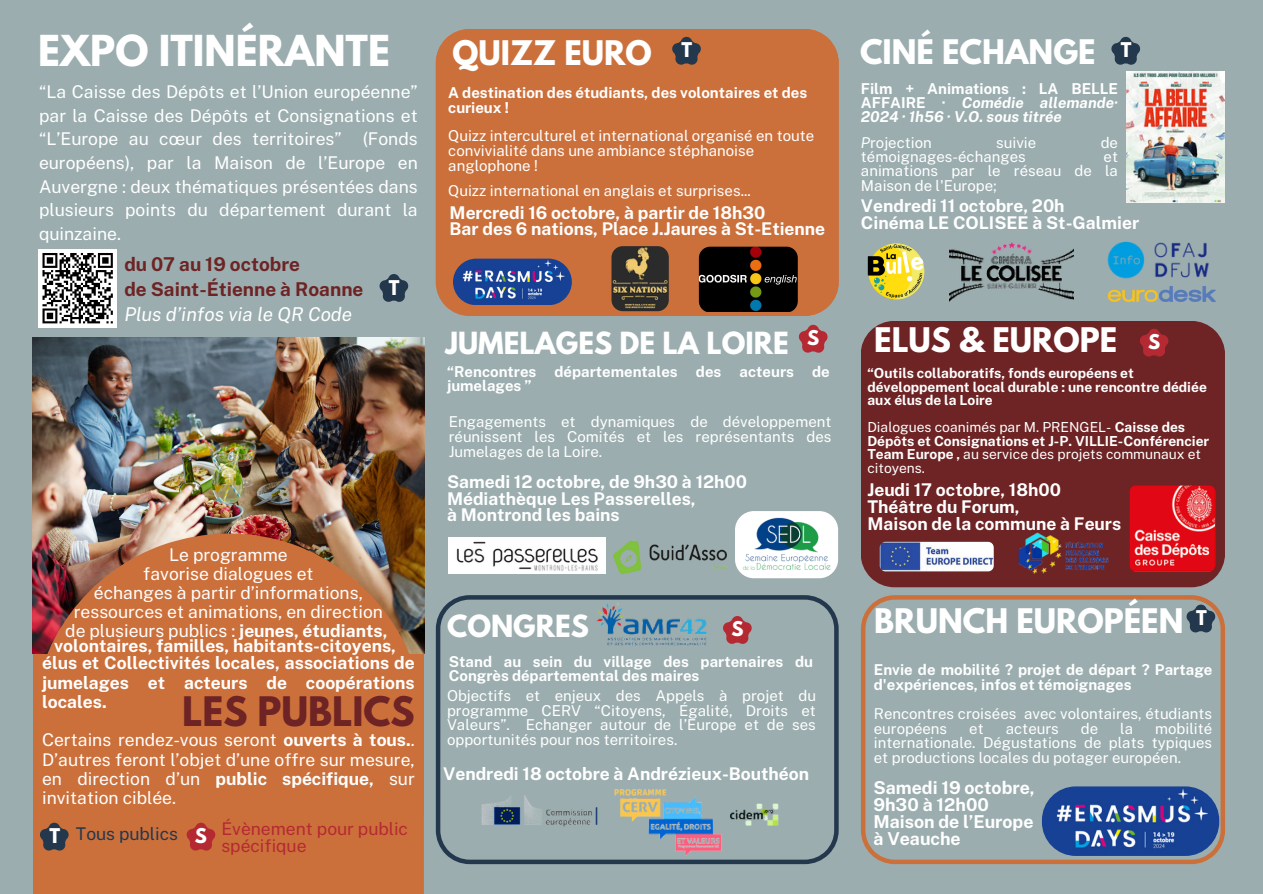
<style>
.page{position:relative;width:1263px;height:894px;background:#fff}
.page>*{position:absolute;margin:0;border:0;box-sizing:border-box;transform-origin:0 0}
.t1{font:700 37.8px "League Spartan";color:#fff}
.t2{font:700 36px "League Spartan";color:#6e2324}
.t3{font:700 30px "League Spartan";color:#fff}
.t4{font:700 27px "League Spartan";color:#fff}
.t5{font:700 19.05px/24.8px "Public Sans";color:#6e2324}
.t6{font:700 18px "League Spartan";color:#fff}
.t7{font:700 17.7px/17.1px "Public Sans";color:#fff}
.t8{font:17.55px/19.2px "Public Sans";color:#fff;text-align:justify}
.t9{font:700 17.55px/16.8px "Public Sans";color:#fff}
.t10{font:17.55px/16.8px "Public Sans";color:#b52932}
.t11{font:17.55px "Public Sans";color:#23374d}
.t12{font:15px/14.7px "Public Sans";color:#fff;text-align:justify}
.t13{font:700 15px/14.7px "Public Sans";color:#fff}
.t14{font:italic 700 15px/14px "Public Sans";color:#fff;text-align:justify}
.t15{font:13.8px/13.5px "Public Sans";color:#fff}
.t16{font:700 13.8px/13.5px "Public Sans";color:#fff}
.s1{font-weight:400;font-style:italic;color:#fff}
.s2{font-weight:700}
.s3{font-style:normal}
.s4{font-style:italic}
</style>
<div class="page">
<div style="left:0;top:0;width:1263px;height:893px;background:#9badaf"></div>
<img style="left:33px;top:337px;width:391px;height:316px">
<div style="left:436px;top:29px;width:403px;height:287px;background:#cc703b"></div>
<svg style="left:861px;top:595px;width:364px;height:268px"></svg>
<div style="left:861px;top:321px;width:363px;height:266px;background:#6e2324"></div>
<svg style="left:33px;top:533px;width:390px;height:360px;background:#c46e3d"></svg>
<img style="left:613px;top:540px;width:114px;height:35px">
<img style="left:1042px;top:786px;width:177px;height:69px;border-radius:34px">
<img style="left:1108px;top:241px;width:100px;height:22px">
<img style="left:867px;top:243px;width:58px;height:57px">
<img style="left:950px;top:242px;width:123px;height:92px">
<svg style="left:436px;top:595px;width:403px;height:268px"></svg>
<img style="left:593px;top:602px;width:119px;height:43px">
<div style="left:735px;top:511px;width:103px;height:67px;background:#fff;border-radius:19px"></div>
<img style="left:742px;top:517px;width:89px;height:53px">
<img style="left:1127px;top:72px;width:98px;height:130px">
<svg style="left:38px;top:821px;width:32px;height:30px"></svg>
<svg style="left:185px;top:821px;width:32px;height:30px"></svg>
<svg style="left:670px;top:36px;width:32px;height:30px"></svg>
<svg style="left:1185px;top:603px;width:32px;height:30px"></svg>
<svg style="left:798px;top:324px;width:30px;height:29px"></svg>
<svg style="left:1138px;top:327px;width:32px;height:31px"></svg>
<svg style="left:721px;top:614px;width:32px;height:31px"></svg>
<img style="left:448px;top:537px;width:157px;height:36px">
<img style="left:1102px;top:263px;width:117px;height:61px">
<img style="left:699px;top:246px;width:99px;height:66px;border-radius:11px">
<img style="left:611px;top:246px;width:58px;height:65px;border-radius:11px">
<img style="left:453px;top:258px;width:119px;height:47px;border-radius:23px">
<img style="left:880px;top:541px;width:113px;height:30px;border-radius:6px">
<svg style="left:1111px;top:36px;width:30px;height:29px"></svg>
<div style="left:38px;top:249px;width:79px;height:78px;background:#fff"></div>
<svg style="left:42px;top:253px;width:71px;height:71px"></svg>
<img style="left:1130px;top:485px;width:85px;height:86px;border-radius:6px">
<img style="left:479px;top:786px;width:302px;height:70px">
<svg style="left:379px;top:274px;width:30px;height:28px"></svg>
<img style="left:1018px;top:530px;width:92px;height:45px">
<h3 class="t1" style="left:38px;top:32px;width:353px">EXPO ITINÉRANTE</h3>
<p class="t8" style="left:39px;top:80px;width:380px;line-height:23.7px">“La Caisse des Dépôts et l’Union européenne” par la Caisse des Dépôts et Consignations et “L’Europe au cœur des territoires” (Fonds européens), par la Maison de l’Europe en Auvergne : deux thématiques présentées dans plusieurs points du département durant la quinzaine.</p>
<p class="t5" style="left:124px;top:251px;width:241px">du 07 au 19 octobre<br>de Saint-Étienne à Roanne<br><span class="s1">Plus d’infos via le QR Code</span></p>
<p class="t6" style="left:389px;top:279px;width:12px">T</p>
<h1 class="t8" style="left:65px;top:544px;width:324px;text-align:center">Le programme<br>favorise dialogues et<br>échanges à partir d’informations, ressources et animations, en direction de plusieurs publics : <span class="s2">jeunes, étudiants,</span></h1>
<h3 class="t9" style="left:42px;top:653px;width:374px;line-height:19.2px;text-align:justify">élus et Collectivités locales, associations de jumelages et acteurs de coopérations locales.</h3>
<p class="t8" style="left:42px;top:730px;width:374px">Certains rendez-vous seront <span class="s2">ouverts à tous.</span>.<br>D’autres feront l’objet d’une offre sur mesure, en direction d’un <span class="s2">public spécifique,</span> sur invitation ciblée.</p>
<p class="t9" style="left:54px;top:637px;width:343px">volontaires, familles, habitants-citoyens,</p>
<p class="t2" style="left:182px;top:693px;width:234px">LES PUBLICS</p>
<p class="t11" style="left:76px;top:822px;width:104px">Tous publics</p>
<h3 class="t10" style="left:221px;top:820px;width:188px">Évènement pour public spécifique</h3>
<p class="t6" style="left:49px;top:826px;width:12px">T</p>
<p class="t6" style="left:195px;top:826px;width:14px">S</p>
<h4 class="t3" style="left:453px;top:38px;width:201px">QUIZZ EURO</h4>
<p class="t3" style="left:860px;top:37px;width:237px">CINÉ ECHANGE</p>
<h5 class="t6" style="left:682px;top:41px;width:12px">T</h5>
<p class="t6" style="left:1121px;top:41px;width:12px">T</p>
<h5 class="t13" style="left:448px;top:85px;width:360px">A destination des étudiants, des volontaires et des curieux !</h5>
<p class="t12" style="left:448px;top:128px;width:368px;text-align:left">Quizz interculturel et international organisé en toute convivialité dans une ambiance stéphanoise anglophone !</p>
<h3 class="t12" style="left:448px;top:183px;width:304px">Quizz international en anglais et surprises...</h3>
<p class="t9" style="left:450px;top:204px;width:377px">Mercredi 16 octobre, à partir de 18h30<br>Bar des 6 nations, Place J.Jaures à St-Etienne</p>
<p class="t14" style="left:861px;top:82px;width:259px"><span class="s3">Film + Animations : LA BELLE AFFAIRE ·</span> Comédie allemande· 2024 · 1h56 · V.O. sous titrée</p>
<h5 class="t12" style="left:861px;top:136px;width:72px"><span class="s4">P</span>rojection</h5>
<h5 class="t12" style="left:996px;top:136px;width:42px">suivie</h5>
<h5 class="t12" style="left:1101px;top:136px;width:19px">de</h5>
<h5 class="t12" style="left:861px;top:150px;width:166px">témoignages-échanges</h5>
<h5 class="t12" style="left:861px;top:150px;width:259px;line-height:14px;text-indent:243px">et animations par le réseau de la Maison de l'Europe;</h5>
<h2 class="t9" style="left:861px;top:197px;width:280px">Vendredi 11 octobre, 20h<br>Cinéma LE COLISEE à St-Galmier</h2>
<p class="t4" style="left:445px;top:329px;width:345px">JUMELAGES DE LA LOIRE</p>
<p class="t3" style="left:874px;top:325px;width:244px">ELUS &amp; EUROPE</p>
<h3 class="t6" style="left:807px;top:329px;width:14px">S</h3>
<p class="t6" style="left:1148px;top:333px;width:14px">S</p>
<h4 class="t13" style="left:447px;top:364px;width:384px">“Rencontres départementales des acteurs de jumelages ”</h4>
<p class="t12" style="left:449px;top:414px;width:384px">Engagements et dynamiques de développement réunissent les Comités et les représentants des Jumelages de la Loire.</p>
<h4 class="t9" style="left:447px;top:472px;width:302px">Samedi 12 octobre, de 9h30 à 12h00<br>Médiathèque Les Passerelles,<br>à Montrond les bains</h4>
<h2 class="t4" style="left:447px;top:612px;width:143px">CONGRES</h2>
<h3 class="t6" style="left:731px;top:620px;width:14px">S</h3>
<h5 class="t13" style="left:449px;top:653px;width:366px">Stand au sein du village des partenaires du<br>Congrès départemental des maires</h5>
<p class="t12" style="left:447px;top:688px;width:370px">Objectifs et enjeux des Appels à projet du programme CERV “Citoyens, Égalité, Droits et Valeurs”. Echanger autour de l’Europe et de ses opportunités pour nos territoires.</p>
<p class="t9" style="left:443px;top:765px;width:367px">Vendredi 18 octobre à Andrézieux-Bouthéon</p>
<h4 class="t16" style="left:867px;top:366px;width:341px">“Outils collaboratifs, fonds européens et développement local durable : une rencontre dédiée aux élus de la Loire</h4>
<h1 class="t15" style="left:867px;top:420px;width:343px">Dialogues coanimés par M. PRENGEL- <span class="s2">Caisse des Dépôts et Consignations et J-P. VILLIE-Conférencier Team Europe ,</span> au service des projets communaux et citoyens.</h1>
<h2 class="t9" style="left:867px;top:481px;width:255px">Jeudi 17 octobre, 18h00<br>Théâtre du Forum,<br>Maison de la commune à Feurs</h2>
<p class="t3" style="left:874px;top:606px;width:311px">BRUNCH EUROPÉEN</p>
<p class="t6" style="left:1196px;top:608px;width:12px">T</p>
<p class="t13" style="left:874px;top:662px;width:340px">Envie de mobilité ? projet de départ ? Partage d'expériences, infos et témoignages</p>
<h2 class="t12" style="left:874px;top:706px;width:340px">Rencontres croisées avec volontaires, étudiants européens</h2>
<h2 class="t12" style="left:874px;top:720px;width:340px;text-indent:281px">mobilité internationale. Dégustations de plats typiques et productions locales du potager européen.</h2>
<h2 class="t12" style="left:969px;top:720px;width:16px">et</h2>
<h2 class="t12" style="left:1006px;top:720px;width:55px">acteurs</h2>
<h2 class="t12" style="left:1081px;top:720px;width:19px">de</h2>
<h2 class="t12" style="left:1120px;top:720px;width:14px">la</h2>
<p class="t7" style="left:873px;top:778px;width:163px">Samedi 19 octobre,<br>9h30 à 12h00<br>Maison de l’Europe à Veauche</p>
</div>
